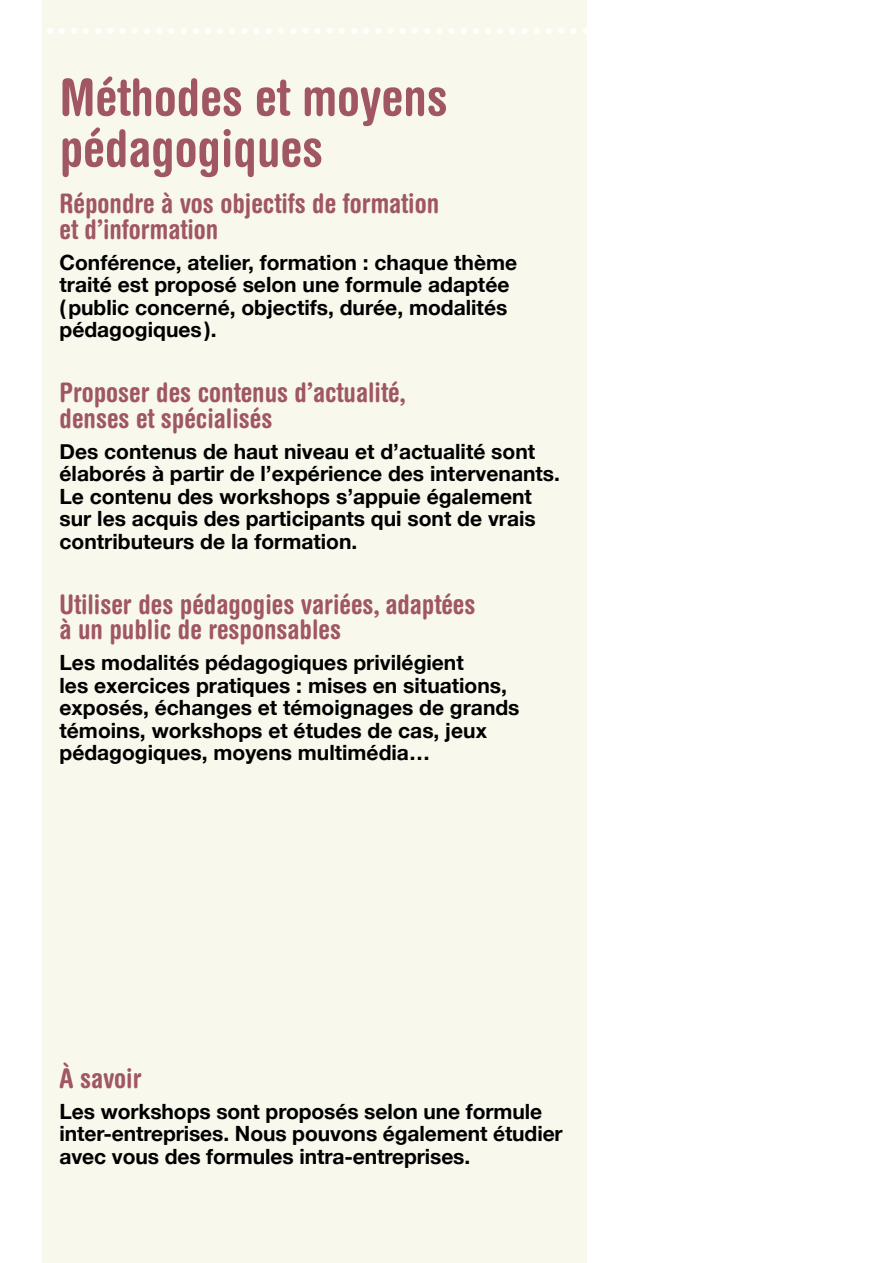
<style>
.page{position:relative;width:893px;height:1263px;background:#fff}
.page>*{position:absolute;margin:0;border:0;box-sizing:border-box;transform-origin:0 0}
.t1{font:700 condensed 51px/51px "Helvetica Rounded";color:#a05664}
.t2{font:700 condensed 27px/25.5px "Helvetica Rounded";color:#a05664}
.t3{font:700 21px/22.5px "Helvetica Neue";color:#000}
</style>
<div class="page">
<div style="left:43px;top:0;width:544px;height:1263px;background:#f8f8ec"></div>
<svg style="left:62px;top:28px;width:525px;height:6px"></svg>
<h1 class="t1" style="left:60px;top:71px;width:390px">Méthodes et moyens pédagogiques</h1>
<p class="t2" style="left:60px;top:190px;width:381px">Répondre à vos objectifs de formation et d’information</p>
<p class="t3" style="left:60px;top:251px;width:459px">Conférence, atelier, formation : chaque thème traité est proposé selon une formule adaptée (public concerné, objectifs, durée, modalités pédagogiques).</p>
<p class="t2" style="left:60px;top:379px;width:348px">Proposer des contenus d’actualité, denses et spécialisés</p>
<p class="t3" style="left:60px;top:440px;width:502px">Des contenus de haut niveau et d’actualité sont élaborés à partir de l’expérience des intervenants.<br>Le contenu des workshops s’appuie également sur les acquis des participants qui sont de vrais contributeurs de la formation.</p>
<p class="t2" style="left:60px;top:591px;width:417px">Utiliser des pédagogies variées, adaptées à un public de responsables</p>
<p class="t3" style="left:60px;top:651px;width:462px">Les modalités pédagogiques privilégient<br>les exercices pratiques : mises en situations, exposés, échanges et témoignages de grands témoins, workshops et études de cas, jeux pédagogiques, moyens multimédia…</p>
<p class="t2" style="left:60px;top:1065px;width:84px">À savoir</p>
<p class="t3" style="left:60px;top:1099px;width:505px">Les workshops sont proposés selon une formule inter-entreprises. Nous pouvons également étudier avec vous des formules intra-entreprises.</p>
</div>
